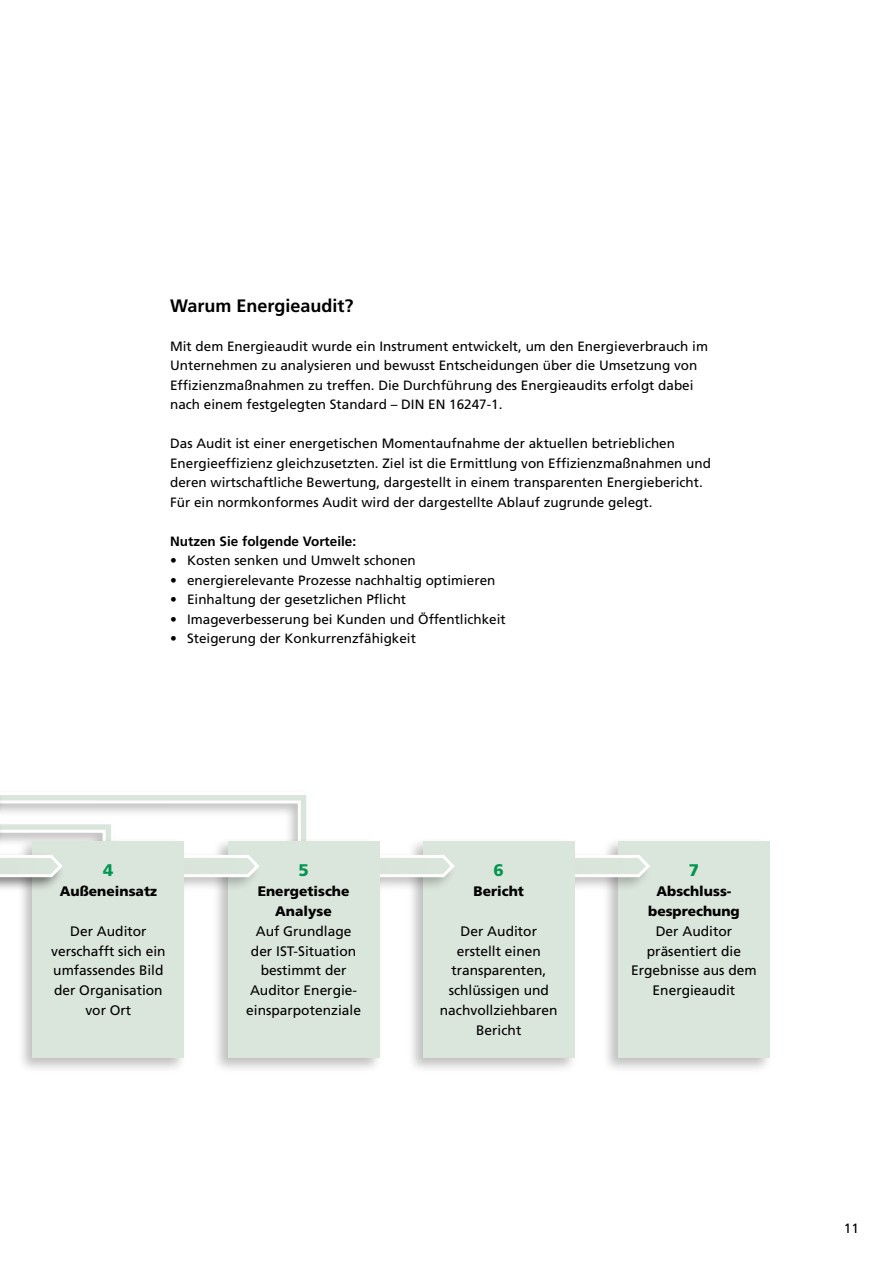
<style>
.page{position:relative;width:893px;height:1263px;background:#fff}
.page>*{position:absolute;margin:0;border:0;box-sizing:border-box;transform-origin:0 0}
.t1{font:700 18px "Frutiger";color:#000}
.t2{font:900 16.8px "Frutiger";color:#00964f}
.t3{font:13.8px/20px "Frutiger";color:#000;text-align:center}
.t4{font:900 13.8px/20px "Frutiger";color:#000;text-align:center}
.t5{font:13.5px/19.5px "Frutiger";color:#000}
.t6{font:700 13.5px "Frutiger";color:#000}
.t7{font:13.5px "Frutiger LT Pro";color:#000}
</style>
<div class="page">
<hr style="left:0;top:445px;width:1px;height:818px;background:#2d3e4d">
<div style="left:602px;top:837px;width:172px;height:236px;background:#000;opacity:.25"></div>
<div style="left:618px;top:841px;width:152px;height:217px;background:#dae5db"></div>
<div style="left:407px;top:837px;width:245px;height:236px;background:#000;opacity:.25"></div>
<svg style="left:575px;top:853px;width:77px;height:26px"></svg>
<div style="left:423px;top:841px;width:152px;height:217px;background:#dae5db"></div>
<div style="left:212px;top:837px;width:245px;height:236px;background:#000;opacity:.25"></div>
<svg style="left:379px;top:853px;width:77px;height:26px"></svg>
<div style="left:228px;top:841px;width:151px;height:217px;background:#dae5db"></div>
<div style="left:16px;top:837px;width:246px;height:236px;background:#000;opacity:.25"></div>
<div style="left:33px;top:841px;width:151px;height:217px;background:#dae5db"></div>
<div style="left:0;top:837px;width:65px;height:236px;background:#000;opacity:.5"></div>
<svg style="left:3px;top:795px;width:308px;height:84px"></svg>
<hr style="left:0;top:788px;width:3px;height:91px;background:#000;opacity:.5">
<h1 class="t1" style="left:170px;top:295px;width:185px">Warum Energieaudit?</h1>
<p class="t5" style="left:170px;top:336px;width:539px">Mit dem Energieaudit wurde ein Instrument entwickelt, um den Energieverbrauch im Unternehmen zu analysieren und bewusst Entscheidungen über die Umsetzung von Effizienzmaßnahmen zu treffen. Die Durchführung des Energieaudits erfolgt dabei nach einem festgelegten Standard – DIN EN 16247-1.</p>
<p class="t5" style="left:170px;top:434px;width:542px">Das Audit ist einer energetischen Momentaufnahme der aktuellen betrieblichen Energieeffizienz gleichzusetzten. Ziel ist die Ermittlung von Effizienzmaßnahmen und deren wirtschaftliche Bewertung, dargestellt in einem transparenten Energiebericht.<br>Für ein normkonformes Audit wird der dargestellte Ablauf zugrunde gelegt.</p>
<p class="t6" style="left:170px;top:533px;width:188px">Nutzen Sie folgende Vorteile:</p>
<p class="t5" style="left:170px;top:551px;width:247px">• Kosten senken und Umwelt schonen</p>
<p class="t5" style="left:170px;top:570px;width:327px">• energierelevante Prozesse nachhaltig optimieren</p>
<p class="t5" style="left:170px;top:590px;width:238px">• Einhaltung der gesetzlichen Pflicht</p>
<p class="t5" style="left:170px;top:609px;width:337px">• Imageverbesserung bei Kunden und Öffentlichkeit</p>
<p class="t5" style="left:170px;top:629px;width:247px">• Steigerung der Konkurrenzfähigkeit</p>
<p class="t2" style="left:103px;top:860px;width:12px">4</p>
<p class="t4" style="left:60px;top:881px;width:99px">Außeneinsatz</p>
<p class="t3" style="left:51px;top:921px;width:116px">Der Auditor verschafft sich ein umfassendes Bild der Organisation vor Ort</p>
<p class="t2" style="left:298px;top:860px;width:12px">5</p>
<p class="t4" style="left:258px;top:881px;width:93px">Energetische<br>Analyse</p>
<p class="t3" style="left:246px;top:921px;width:116px">Auf Grundlage der IST-Situation bestimmt der<br>Auditor Energie&shy;einsparpotenziale</p>
<p class="t2" style="left:494px;top:860px;width:12px">6</p>
<p class="t4" style="left:473px;top:881px;width:52px">Bericht</p>
<p class="t3" style="left:440px;top:921px;width:119px">Der Auditor erstellt einen transparenten, schlüssigen und nachvollziehbaren<br>Bericht</p>
<p class="t2" style="left:689px;top:860px;width:12px">7</p>
<p class="t4" style="left:648px;top:881px;width:93px">Abschluss&shy;besprechung</p>
<p class="t3" style="left:631px;top:921px;width:127px">Der Auditor präsentiert die<br>Ergebnisse aus dem<br>Energieaudit</p>
<p class="t7" style="left:844px;top:1220px;width:17px">11</p>
</div>
